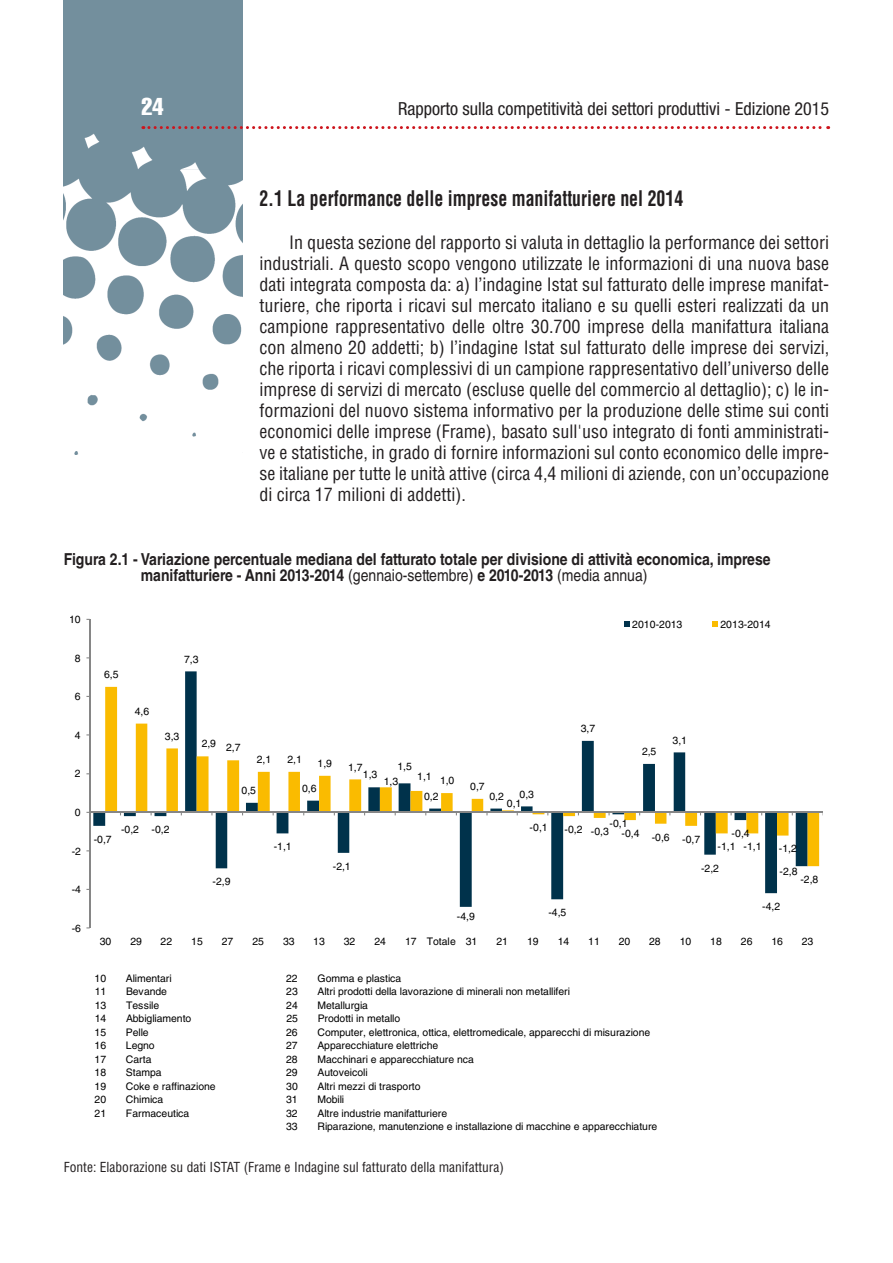
<style>
.page{position:relative;width:893px;height:1263px;background:#fff}
.page>*{position:absolute;margin:0;border:0;box-sizing:border-box;transform-origin:0 0}
.t1{font:24px "Helvetica LT Std Comp";color:#fff}
.t2{font:700 condensed 21px "Helvetica LT Std";color:#231f20;scale:.85 1}
.t3{font:condensed 18px/21px "Helvetica LT Std";color:#231f20;text-align:justify}
.t4{font:condensed 18px "Helvetica Neue LT Std";color:#231f20}
.t5{font:700 16.5px/16.5px "Helvetica LT Std";color:#231f20;scale:.85 1}
.t6{font:condensed 13.5px "Helvetica LT Std";color:#231f20}
.t7{font:10.5px "Helvetica LT Std";letter-spacing:-.005em;color:#000}
.s1{font-weight:400}
</style>
<div class="page">
<img style="left:64px;top:0;width:178px;height:454px">
<svg style="left:143px;top:126px;width:686px;height:3px"></svg>
<svg style="left:93px;top:671px;width:715px;height:236px"></svg>
<svg style="left:105px;top:687px;width:714px;height:179px"></svg>
<hr style="left:89px;top:619px;width:1px;height:309px;background:#868686">
<hr style="left:90px;top:812px;width:733px;height:1px;background:#868686">
<svg style="left:624px;top:622px;width:6px;height:5px"></svg>
<svg style="left:713px;top:622px;width:5px;height:5px"></svg>
<h1 class="t1" style="left:141px;top:91px;width:24px">24</h1>
<p class="t4" style="left:398px;top:98px;width:433px">Rapporto sulla competitività dei settori produttivi - Edizione 2015</p>
<p class="t2" style="left:259px;top:186px;width:500px">2.1 La performance delle imprese manifatturiere nel 2014</p>
<p class="t3" style="left:259px;top:232px;width:571px;text-indent:30px">In questa sezione del rapporto si valuta in dettaglio la performance dei settori industriali. A questo scopo vengono utilizzate le informazioni di una nuova base dati integrata composta da: a) l’indagine Istat sul fatturato delle imprese manifat&shy;turiere, che riporta i ricavi sul mercato italiano e su quelli esteri realizzati da un campione rappresentativo delle oltre 30.700 imprese della manifattura italiana con almeno 20 addetti; b) l’indagine Istat sul fatturato delle imprese dei servizi, che riporta i ricavi complessivi di un campione rappresentativo dell’universo delle imprese di servizi di mercato (escluse quelle del commercio al dettaglio); c) le in&shy;formazioni del nuovo sistema informativo per la produzione delle stime sui conti economici delle imprese (Frame), basato sull'uso integrato di fonti amministrati&shy;ve e statistiche, in grado di fornire informazioni sul conto economico delle impre&shy;se italiane per tutte le unità attive (circa 4,4 milioni di aziende, con un’occupazione di circa 17 milioni di addetti).</p>
<p class="t5" style="left:141px;top:550px;width:743px;text-indent:-77px">Figura 2.1 - Variazione percentuale mediana del fatturato totale per divisione di attività economica, imprese manifatturiere - Anni 2013-2014 <span class="s1">(gennaio-settembre)</span> e 2010-2013 <span class="s1">(media annua)</span></p>
<p class="t7" style="left:69px;top:613px;width:13px">10</p>
<p class="t7" style="left:75px;top:652px;width:7px">8</p>
<p class="t7" style="left:75px;top:690px;width:7px">6</p>
<p class="t7" style="left:75px;top:729px;width:7px">4</p>
<p class="t7" style="left:75px;top:767px;width:7px">2</p>
<p class="t7" style="left:75px;top:806px;width:7px">0</p>
<p class="t7" style="left:72px;top:845px;width:11px">-2</p>
<p class="t7" style="left:72px;top:883px;width:11px">-4</p>
<p class="t7" style="left:72px;top:922px;width:11px">-6</p>
<p class="t7" style="left:104px;top:668px;width:16px">6,5</p>
<p class="t7" style="left:184px;top:653px;width:16px">7,3</p>
<p class="t7" style="left:135px;top:705px;width:16px">4,6</p>
<p class="t7" style="left:165px;top:730px;width:16px">3,3</p>
<p class="t7" style="left:202px;top:739px;width:40px">2,9 2,7</p>
<p class="t7" style="left:257px;top:753px;width:16px">2,1</p>
<p class="t7" style="left:287px;top:753px;width:16px">2,1</p>
<p class="t7" style="left:318px;top:757px;width:16px">1,9</p>
<p class="t7" style="left:348px;top:761px;width:16px">1,7</p>
<p class="t7" style="left:398px;top:761px;width:16px">1,5</p>
<p class="t7" style="left:363px;top:768px;width:16px">1,3</p>
<p class="t7" style="left:384px;top:775px;width:16px">1,3</p>
<p class="t7" style="left:417px;top:772px;width:39px">1,1 1,0</p>
<p class="t7" style="left:302px;top:782px;width:16px">0,6</p>
<p class="t7" style="left:242px;top:784px;width:16px">0,5</p>
<p class="t7" style="left:424px;top:790px;width:16px">0,2</p>
<p class="t7" style="left:94px;top:833px;width:20px">-0,7</p>
<p class="t7" style="left:121px;top:823px;width:50px">-0,2 -0,2</p>
<p class="t7" style="left:212px;top:875px;width:20px">-2,9</p>
<p class="t7" style="left:274px;top:840px;width:20px">-1,1</p>
<p class="t7" style="left:333px;top:860px;width:20px">-2,1</p>
<p class="t7" style="left:470px;top:780px;width:16px">0,7</p>
<p class="t7" style="left:489px;top:790px;width:16px">0,2</p>
<p class="t7" style="left:520px;top:788px;width:16px">0,3</p>
<p class="t7" style="left:507px;top:798px;width:16px">0,1</p>
<p class="t7" style="left:632px;top:618px;width:52px">2010-2013</p>
<p class="t7" style="left:720px;top:618px;width:52px">2013-2014</p>
<p class="t7" style="left:581px;top:722px;width:16px">3,7</p>
<p class="t7" style="left:642px;top:745px;width:16px">2,5</p>
<p class="t7" style="left:673px;top:734px;width:16px">3,1</p>
<p class="t7" style="left:610px;top:817px;width:20px">-0,1</p>
<p class="t7" style="left:530px;top:821px;width:20px">-0,1</p>
<p class="t7" style="left:565px;top:827px;width:137px">-0,2 -0,3 -0,4 -0,6 -0,7</p>
<p class="t7" style="left:732px;top:827px;width:20px">-0,4</p>
<p class="t7" style="left:718px;top:840px;width:45px">-1,1 -1,1</p>
<p class="t7" style="left:779px;top:842px;width:20px">-1,2</p>
<p class="t7" style="left:701px;top:862px;width:20px">-2,2</p>
<p class="t7" style="left:779px;top:865px;width:20px">-2,8</p>
<p class="t7" style="left:800px;top:873px;width:20px">-2,8</p>
<p class="t7" style="left:457px;top:910px;width:20px">-4,9</p>
<p class="t7" style="left:548px;top:906px;width:20px">-4,5</p>
<p class="t7" style="left:762px;top:900px;width:20px">-4,2</p>
<p class="t7" style="left:100px;top:935px;width:13px">30</p>
<p class="t7" style="left:130px;top:935px;width:13px">29</p>
<p class="t7" style="left:161px;top:935px;width:13px">22</p>
<p class="t7" style="left:191px;top:935px;width:13px">15</p>
<p class="t7" style="left:222px;top:935px;width:13px">27</p>
<p class="t7" style="left:252px;top:935px;width:13px">25</p>
<p class="t7" style="left:283px;top:935px;width:13px">33</p>
<p class="t7" style="left:313px;top:935px;width:13px">13</p>
<p class="t7" style="left:344px;top:935px;width:13px">32</p>
<p class="t7" style="left:374px;top:935px;width:13px">24</p>
<p class="t7" style="left:405px;top:935px;width:74px">17 Totale 31</p>
<p class="t7" style="left:496px;top:935px;width:13px">21</p>
<p class="t7" style="left:527px;top:935px;width:13px">19</p>
<p class="t7" style="left:558px;top:935px;width:13px">14</p>
<p class="t7" style="left:588px;top:935px;width:13px">11</p>
<p class="t7" style="left:619px;top:935px;width:13px">20</p>
<p class="t7" style="left:649px;top:935px;width:13px">28</p>
<p class="t7" style="left:680px;top:935px;width:13px">10</p>
<p class="t7" style="left:710px;top:935px;width:13px">18</p>
<p class="t7" style="left:741px;top:935px;width:13px">26</p>
<p class="t7" style="left:771px;top:935px;width:13px">16</p>
<p class="t7" style="left:802px;top:935px;width:13px">23</p>
<p class="t7" style="left:95px;top:972px;width:13px">10</p>
<p class="t7" style="left:126px;top:972px;width:47px">Alimentari</p>
<p class="t7" style="left:286px;top:972px;width:13px">22</p>
<p class="t7" style="left:317px;top:972px;width:85px">Gomma e plastica</p>
<p class="t7" style="left:95px;top:985px;width:13px">11</p>
<p class="t7" style="left:126px;top:985px;width:43px">Bevande</p>
<p class="t7" style="left:286px;top:985px;width:13px">23</p>
<p class="t7" style="left:318px;top:985px;width:254px">Altri prodotti della lavorazione di minerali non metalliferi</p>
<p class="t7" style="left:95px;top:999px;width:13px">13</p>
<p class="t7" style="left:126px;top:999px;width:35px">Tessile</p>
<p class="t7" style="left:286px;top:999px;width:13px">24</p>
<p class="t7" style="left:318px;top:999px;width:52px">Metallurgia</p>
<p class="t7" style="left:95px;top:1012px;width:13px">14</p>
<p class="t7" style="left:126px;top:1012px;width:67px">Abbigliamento</p>
<p class="t7" style="left:286px;top:1012px;width:13px">25</p>
<p class="t7" style="left:318px;top:1012px;width:84px">Prodotti in metallo</p>
<p class="t7" style="left:95px;top:1026px;width:13px">15</p>
<p class="t7" style="left:126px;top:1026px;width:24px">Pelle</p>
<p class="t7" style="left:286px;top:1026px;width:13px">26</p>
<p class="t7" style="left:317px;top:1026px;width:334px">Computer, elettronica, ottica, elettromedicale, apparecchi di misurazione</p>
<p class="t7" style="left:95px;top:1039px;width:13px">16</p>
<p class="t7" style="left:126px;top:1039px;width:30px">Legno</p>
<p class="t7" style="left:286px;top:1039px;width:13px">27</p>
<p class="t7" style="left:317px;top:1039px;width:122px">Apparecchiature elettriche</p>
<p class="t7" style="left:95px;top:1053px;width:13px">17</p>
<p class="t7" style="left:126px;top:1053px;width:27px">Carta</p>
<p class="t7" style="left:286px;top:1053px;width:13px">28</p>
<p class="t7" style="left:317px;top:1053px;width:158px">Macchinari e apparecchiature nca</p>
<p class="t7" style="left:95px;top:1066px;width:13px">18</p>
<p class="t7" style="left:126px;top:1066px;width:37px">Stampa</p>
<p class="t7" style="left:286px;top:1066px;width:13px">29</p>
<p class="t7" style="left:317px;top:1066px;width:52px">Autoveicoli</p>
<p class="t7" style="left:95px;top:1080px;width:13px">19</p>
<p class="t7" style="left:126px;top:1080px;width:91px">Coke e raffinazione</p>
<p class="t7" style="left:286px;top:1080px;width:13px">30</p>
<p class="t7" style="left:318px;top:1080px;width:105px">Altri mezzi di trasporto</p>
<p class="t7" style="left:95px;top:1093px;width:13px">20</p>
<p class="t7" style="left:126px;top:1093px;width:39px">Chimica</p>
<p class="t7" style="left:286px;top:1093px;width:13px">31</p>
<p class="t7" style="left:317px;top:1093px;width:28px">Mobili</p>
<p class="t7" style="left:95px;top:1107px;width:13px">21</p>
<p class="t7" style="left:126px;top:1107px;width:65px">Farmaceutica</p>
<p class="t7" style="left:286px;top:1107px;width:13px">32</p>
<p class="t7" style="left:317px;top:1107px;width:131px">Altre industrie manifatturiere</p>
<p class="t7" style="left:286px;top:1120px;width:13px">33</p>
<p class="t7" style="left:317px;top:1120px;width:341px">Riparazione, manutenzione e installazione di macchine e apparecchiature</p>
<p class="t6" style="left:64px;top:1158px;width:442px">Fonte: Elaborazione su dati ISTAT (Frame e Indagine sul fatturato della manifattura)</p>
</div>
